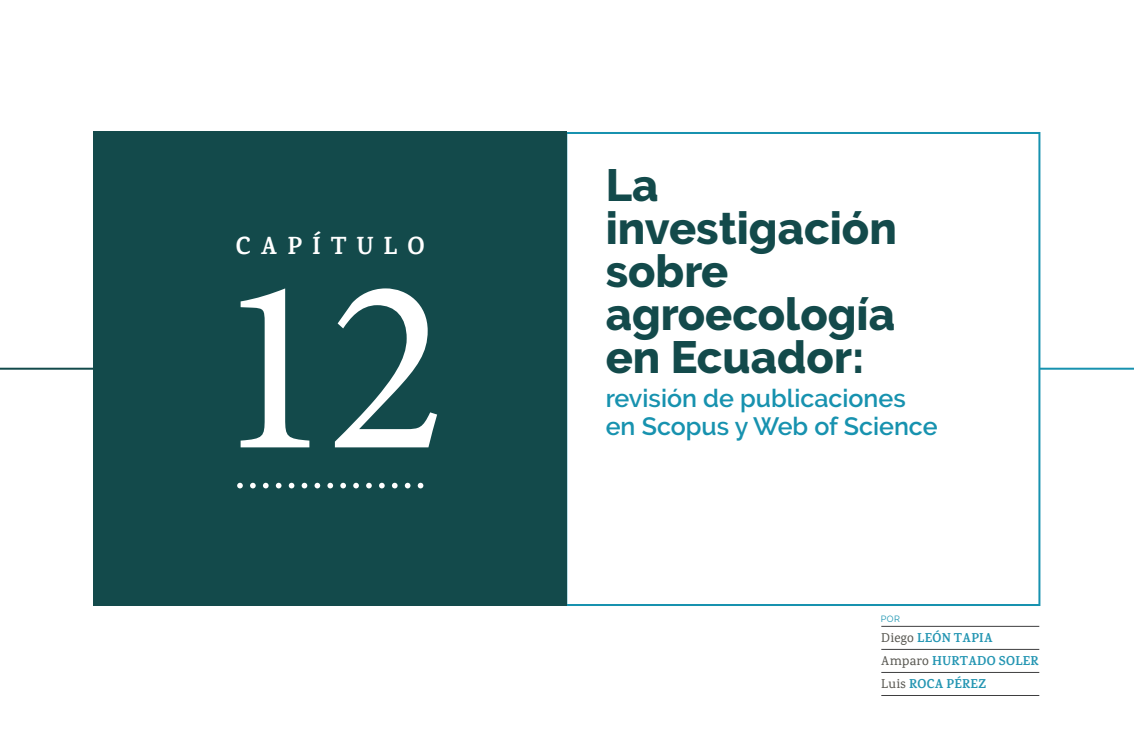
<style>
.page{position:relative;width:1134px;height:738px;background:#fff}
.page>*{position:absolute;margin:0;border:0;box-sizing:border-box;transform-origin:0 0}
.t1{font:250px "Minion Pro";color:#fff}
.t2{font:800 45px/43px "Raleway";color:#134a4b}
.t3{font:600 25px/28px "Raleway";color:#1792af}
.t4{font:700 25px "Karma";letter-spacing:.4em;color:#fff}
.t5{font:700 13px/23px "Karma";letter-spacing:.02em;color:#2395b2}
.t6{font:9px "Raleway";color:#1792af}
.s1{font-weight:500;color:#585751}
</style>
<div class="page">
<div style="left:565px;top:132px;width:475px;height:473px;border:2px solid #1792af"></div>
<hr style="left:881px;top:648px;width:158px;height:1px;background:#3e3e3f">
<hr style="left:881px;top:671px;width:158px;height:1px;background:#3e3e3f">
<hr style="left:881px;top:694px;width:158px;height:1px;background:#3e3e3f">
<hr style="left:881px;top:625px;width:158px;height:1px;background:#3e3e3f">
<div style="left:94px;top:132px;width:473px;height:473px;background:#134a4b"></div>
<svg style="left:302px;top:482px;width:5px;height:6px"></svg>
<svg style="left:289px;top:482px;width:5px;height:6px"></svg>
<svg style="left:315px;top:482px;width:5px;height:6px"></svg>
<svg style="left:327px;top:482px;width:6px;height:6px"></svg>
<svg style="left:276px;top:482px;width:5px;height:6px"></svg>
<svg style="left:340px;top:482px;width:6px;height:6px"></svg>
<svg style="left:250px;top:482px;width:6px;height:6px"></svg>
<svg style="left:263px;top:482px;width:6px;height:6px"></svg>
<svg style="left:237px;top:482px;width:6px;height:6px"></svg>
<svg style="left:405px;top:482px;width:5px;height:6px"></svg>
<svg style="left:418px;top:482px;width:5px;height:6px"></svg>
<svg style="left:392px;top:482px;width:6px;height:6px"></svg>
<svg style="left:353px;top:482px;width:6px;height:6px"></svg>
<svg style="left:366px;top:482px;width:6px;height:6px"></svg>
<svg style="left:379px;top:482px;width:6px;height:6px"></svg>
<hr style="left:0;top:367px;width:94px;height:2px;background:#134a4b">
<hr style="left:1039px;top:367px;width:95px;height:2px;background:#1792af">
<h3 class="t4" style="left:236px;top:230px;width:190px">CAPÍTULO</h3>
<h1 class="t1" style="left:213px;top:200px;width:235px">12</h1>
<h2 class="t2" style="left:606px;top:164px;width:293px">La investigación sobre agroecología en Ecuador:</h2>
<h3 class="t3" style="left:606px;top:384px;width:333px">revisión de publicaciones en Scopus y Web of Science</h3>
<p class="t6" style="left:881px;top:613px;width:21px">POR</p>
<p class="t5" style="left:881px;top:625px;width:159px"><span class="s1">Diego</span> LEÓN TAPIA<br><span class="s1">Amparo</span> HURTADO SOLER<br><span class="s1">Luis</span> ROCA PÉREZ</p>
</div>
